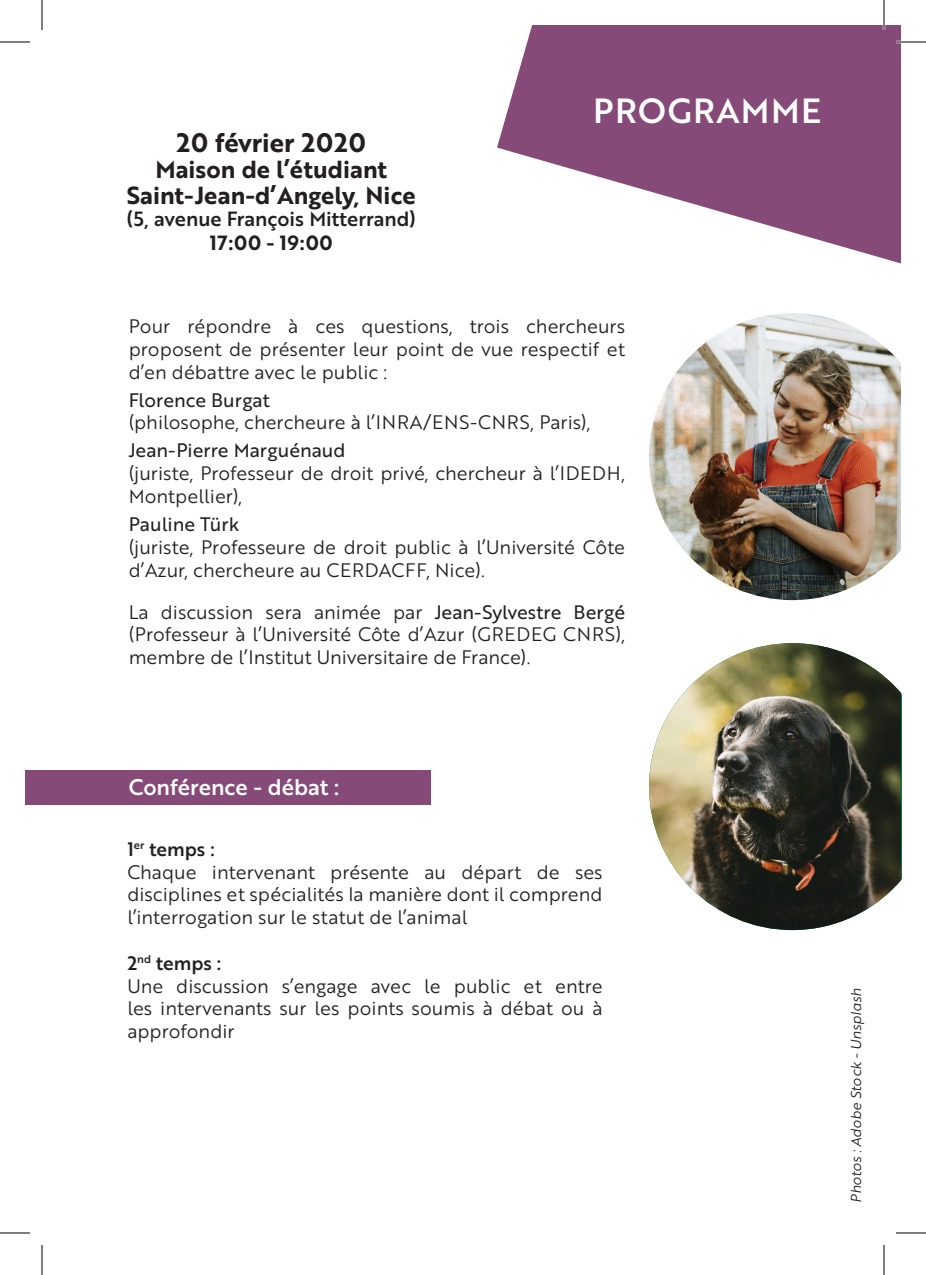
<style>
.page{position:relative;width:926px;height:1275px;background:#fff}
.page>*{position:absolute;margin:0;border:0;box-sizing:border-box;transform-origin:0 0}
.t1{font:34px "Brother 1816 Medium";letter-spacing:.04em;color:#fff}
.t2{font:26px "Brother 1816 Bold";color:#231f20}
.t3{font:24px "Brother 1816 Bold";color:#231f20}
.t4{font:22px "Brother 1816 Medium";color:#fff}
.t5{font:20px "Brother 1816 Medium";color:#231f20}
.t6{font:20px "Brother 1816 Bold";letter-spacing:.04em;color:#231f20}
.t7{font:19px/22.8px "Brother 1816 Book";color:#231f20;text-align:justify}
.t8{font:19px "Brother 1816 Regular";color:#231f20}
.t9{font:19px "Brother 1816 Medium";color:#231f20}
.t10{font:14px "Brother 1816 Book Italic";color:#231f20}
.s1{font-family:"Brother 1816 Regular"}
</style>
<div class="page">
<div style="left:25px;top:771px;width:405px;height:34px;background:#864a79"></div>
<svg style="left:497px;top:25px;width:404px;height:238px;fill:#864a79"></svg>
<img style="left:649px;top:313px;width:252px;height:287px">
<img style="left:649px;top:643px;width:252px;height:287px">
<hr style="left:896px;top:41px;width:30px;height:2px;background:#fff">
<hr style="left:883px;top:0;width:2px;height:30px;background:#fff">
<hr style="left:0;top:42px;width:30px;height:1px;background:#000">
<hr style="left:896px;top:42px;width:30px;height:1px;background:#000">
<hr style="left:0;top:1232px;width:30px;height:1px;background:#000">
<hr style="left:896px;top:1232px;width:30px;height:1px;background:#000">
<hr style="left:42px;top:0;width:1px;height:30px;background:#000">
<hr style="left:42px;top:1245px;width:1px;height:30px;background:#000">
<hr style="left:884px;top:0;width:1px;height:30px;background:#000">
<hr style="left:884px;top:1245px;width:1px;height:30px;background:#000">
<p class="t2" style="left:176px;top:123px;width:191px">20 février 2020</p>
<p class="t3" style="left:155px;top:151px;width:233px">Maison de l’étudiant</p>
<p class="t3" style="left:127px;top:177px;width:290px">Saint-Jean-d’Angely, Nice</p>
<p class="t5" style="left:126px;top:204px;width:291px">(5, avenue François Mitterrand)</p>
<p class="t6" style="left:210px;top:228px;width:125px">17:00 - 19:00</p>
<p class="t1" style="left:593px;top:85px;width:230px">PROGRAMME</p>
<p class="t7" style="left:129px;top:314px;width:498px">Pour répondre à ces questions, trois chercheurs proposent de présenter leur point de vue respectif et d’en débattre avec le public :</p>
<p class="t8" style="left:129px;top:385px;width:143px">Florence Burgat</p>
<p class="t7" style="left:129px;top:410px;width:463px">(philosophe, chercheure à l’INRA/ENS-CNRS, Paris),</p>
<p class="t8" style="left:129px;top:436px;width:218px">Jean-Pierre Marguénaud</p>
<p class="t7" style="left:129px;top:461px;width:498px">(juriste, Professeur de droit privé, chercheur à l’IDEDH,<br>Montpellier),</p>
<p class="t8" style="left:129px;top:510px;width:112px">Pauline Türk</p>
<p class="t7" style="left:129px;top:535px;width:498px">(juriste, Professeure de droit public à l’Université Côte d’Azur, chercheure au CERDACFF, Nice).</p>
<p class="t7" style="left:129px;top:599px;width:498px">La discussion sera animée par <span class="s1">Jean-Sylvestre Bergé </span>(Professeur à l’Université Côte d’Azur (GREDEG CNRS), membre de l’Institut Universitaire de France).</p>
<p class="t4" style="left:129px;top:771px;width:212px">Conférence - débat :</p>
<p class="t9" style="left:127px;top:834px;width:89px">1<sup>er</sup> temps :</p>
<p class="t7" style="left:127px;top:859px;width:477px">Chaque intervenant présente au départ de ses disciplines et spécialités la manière dont il comprend l’interrogation sur le statut de l’animal</p>
<p class="t9" style="left:127px;top:948px;width:95px">2<sup>nd</sup> temps :</p>
<p class="t7" style="left:127px;top:973px;width:477px">Une discussion s’engage avec le public et entre les intervenants sur les points soumis à débat ou à approfondir</p>
<p class="t10" style="left:846px;top:1202px;width:215px;rotate:-90deg">Photos : Adobe Stock - Unsplash</p>
</div>
